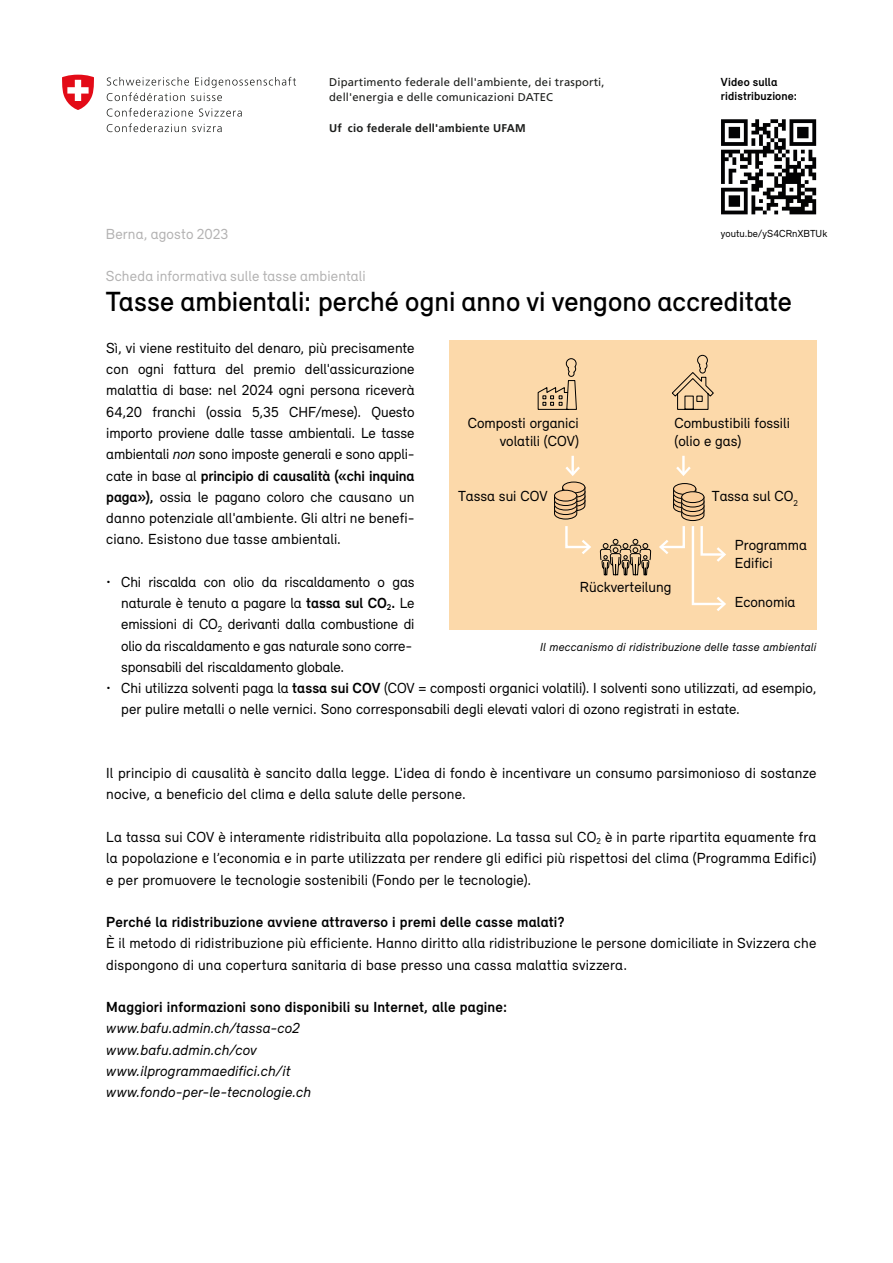
<style>
.page{position:relative;width:893px;height:1263px;background:#fff}
.page>*{position:absolute;margin:0;border:0;box-sizing:border-box;transform-origin:0 0}
._07_Kapiteltitel{font:500 28.5px "Relevant";color:#000}
._07_Grundtext{font:15px/21.3px "Relevant";color:#000}
._07_Untertitel{font:700 15px "Relevant";letter-spacing:.015em;color:#000}
._07_Grundtext-2{font:italic 15px "Relevant";letter-spacing:.015em;color:#000}
._07_Kapiteltitel-2{font:15px "Relevant";letter-spacing:.01em;color:#b3b2b2}
._07_Seitentitel{font:italic 12px "Relevant";letter-spacing:.02em;color:#000}
._07_Seitentitel-2{font:700 12px/14.4px "Relevant";letter-spacing:.01em;color:#000}
.t1{font:11.25px/15.5px "Frutiger LT Com";letter-spacing:.015em;color:#1d1e1c}
.t2{font:700 11.25px "Frutiger LT Com";letter-spacing:.015em;color:#1d1e1c}
._07_Seitentitel-3{font:10.5px "Relevant";letter-spacing:.005em;color:#000}
.s1{font-style:italic}
.s2{font-weight:700}
</style>
<div class="page">
<div style="left:449px;top:340px;width:367px;height:289px;background:#fcd9aa"></div>
<svg style="left:672px;top:355px;width:42px;height:55px"></svg>
<svg style="left:563px;top:482px;width:22px;height:11px"></svg>
<div style="left:562px;top:482px;width:23px;height:11px;border:1px solid #000;border-radius:50%"></div>
<svg style="left:673px;top:483px;width:23px;height:11px"></svg>
<div style="left:673px;top:483px;width:23px;height:12px;border:1px solid #000;border-radius:50%"></div>
<svg style="left:537px;top:358px;width:40px;height:52px"></svg>
<svg style="left:599px;top:538px;width:53px;height:38px"></svg>
<svg style="left:676px;top:467px;width:15px;height:9px"></svg>
<hr style="left:682px;top:456px;width:3px;height:17px;background:#fff">
<svg style="left:565px;top:467px;width:15px;height:9px"></svg>
<hr style="left:571px;top:456px;width:3px;height:17px;background:#fff">
<svg style="left:554px;top:486px;width:37px;height:68px"></svg>
<svg style="left:659px;top:487px;width:67px;height:124px"></svg>
<svg style="left:721px;top:119px;width:95px;height:95px"></svg>
<svg style="left:107px;top:77px;width:189px;height:24px"></svg>
<svg style="left:107px;top:108px;width:86px;height:9px"></svg>
<svg style="left:199px;top:108px;width:43px;height:9px"></svg>
<svg style="left:107px;top:123px;width:79px;height:9px"></svg>
<svg style="left:192px;top:124px;width:30px;height:8px"></svg>
<svg style="left:62px;top:75px;width:32px;height:35px"></svg>
<p class="t1" style="left:329px;top:74px;width:277px">Dipartimento federale dell'ambiente, dei trasporti, dell'energia e delle comunicazioni DATEC</p>
<p class="t2" style="left:329px;top:122px;width:198px">Uf cio federale dell'ambiente UFAM</p>
<p class="_07_Seitentitel-2" style="left:721px;top:74px;width:78px">Video sulla ridistribuzione:</p>
<h1 class="_07_Kapiteltitel-2" style="left:106px;top:225px;width:124px">Berna, agosto 2023</h1>
<h1 class="_07_Kapiteltitel-2" style="left:106px;top:267px;width:261px">Scheda informativa sulle tasse ambientali</h1>
<h1 class="_07_Kapiteltitel" style="left:106px;top:284px;width:688px">Tasse ambientali: perché ogni anno vi vengono accreditate</h1>
<p class="_07_Seitentitel-3" style="left:721px;top:227px;width:108px">youtu.be/yS4CRnXBTUk</p>
<p class="_07_Grundtext" style="left:106px;top:337px;width:310px;text-align:justify">Sì, vi viene restituito del denaro, più precisamente con ogni fattura del premio dell'assicurazione malattia di base: nel 2024 ogni persona riceverà 64,20 franchi (ossia 5,35 CHF/mese). Questo importo proviene dalle tasse ambientali. Le tasse ambientali <span class="s1">non</span> sono imposte generali e sono appli&shy;cate in base al <span class="s2">principio di causalità («chi inquina paga»),</span> ossia le pagano coloro che causano un danno potenziale all'ambiente. Gli altri ne benefi&shy;ciano. Esistono due tasse ambientali.</p>
<p class="_07_Grundtext" style="left:121px;top:571px;width:295px;text-indent:-15px">• Chi riscalda con olio da riscaldamento o gas naturale è tenuto a pagare la <span class="s2">tassa sul CO</span><sub>2</sub><span class="s2">.</span> Le emissioni di CO<sub>2</sub> derivanti dalla combustione di olio da riscaldamento e gas naturale sono corre&shy;sponsabili del riscaldamento globale.</p>
<p class="_07_Grundtext" style="left:121px;top:677px;width:697px;text-indent:-15px">• Chi utilizza solventi paga la <span class="s2">tassa sui COV</span> (COV = composti organici volatili). I solventi sono utilizzati, ad esempio, per pulire metalli o nelle vernici. Sono corresponsabili degli elevati valori di ozono registrati in estate.</p>
<p class="_07_Grundtext" style="left:468px;top:414px;width:113px;line-height:18px;text-align:right">Composti organici volatili (COV)</p>
<p class="_07_Grundtext" style="left:674px;top:414px;width:117px;line-height:18px">Combustibili fossili (olio e gas)</p>
<p class="_07_Grundtext" style="left:458px;top:485px;width:91px">Tassa sui COV</p>
<p class="_07_Grundtext" style="left:712px;top:485px;width:88px">Tassa sul CO<sub>2</sub></p>
<p class="_07_Grundtext" style="left:735px;top:535px;width:74px;line-height:18px">Programma<br>Edifici</p>
<p class="_07_Grundtext" style="left:735px;top:591px;width:62px">Economia</p>
<p class="_07_Grundtext" style="left:580px;top:576px;width:93px">Rückverteilung</p>
<p class="_07_Seitentitel" style="left:540px;top:639px;width:278px">Il meccanismo di ridistribuzione delle tasse ambientali</p>
<p class="_07_Grundtext" style="left:106px;top:762px;width:712px">Il principio di causalità è sancito dalla legge. L'idea di fondo è incentivare un consumo parsimonioso di sostanze nocive, a beneficio del clima e della salute delle persone.</p>
<p class="_07_Grundtext" style="left:106px;top:826px;width:712px;text-align:justify">La tassa sui COV è interamente ridistribuita alla popolazione. La tassa sul CO<sub>2</sub> è in parte ripartita equamente fra la popolazione e l’economia e in parte utilizzata per rendere gli edifici più rispettosi del clima (Programma Edifici) e per promuovere le tecnologie sostenibili (Fondo per le tecnologie).</p>
<h3 class="_07_Untertitel" style="left:106px;top:913px;width:460px">Perché la ridistribuzione avviene attraverso i premi delle casse malati?</h3>
<p class="_07_Grundtext" style="left:106px;top:932px;width:712px">È il metodo di ridistribuzione più efficiente. Hanno diritto alla ridistribuzione le persone domiciliate in Svizzera che dispongono di una copertura sanitaria di base presso una cassa malattia svizzera.</p>
<h3 class="_07_Untertitel" style="left:106px;top:998px;width:402px">Maggiori informazioni sono disponibili su Internet, alle pagine:</h3>
<p class="_07_Grundtext-2" style="left:106px;top:1019px;width:195px">www.bafu.admin.ch/tassa-co2</p>
<p class="_07_Grundtext-2" style="left:106px;top:1041px;width:152px">www.bafu.admin.ch/cov</p>
<p class="_07_Grundtext-2" style="left:106px;top:1062px;width:186px">www.ilprogrammaedifici.ch/it</p>
<p class="_07_Grundtext-2" style="left:106px;top:1083px;width:206px">www.fondo-per-le-tecnologie.ch</p>
</div>
